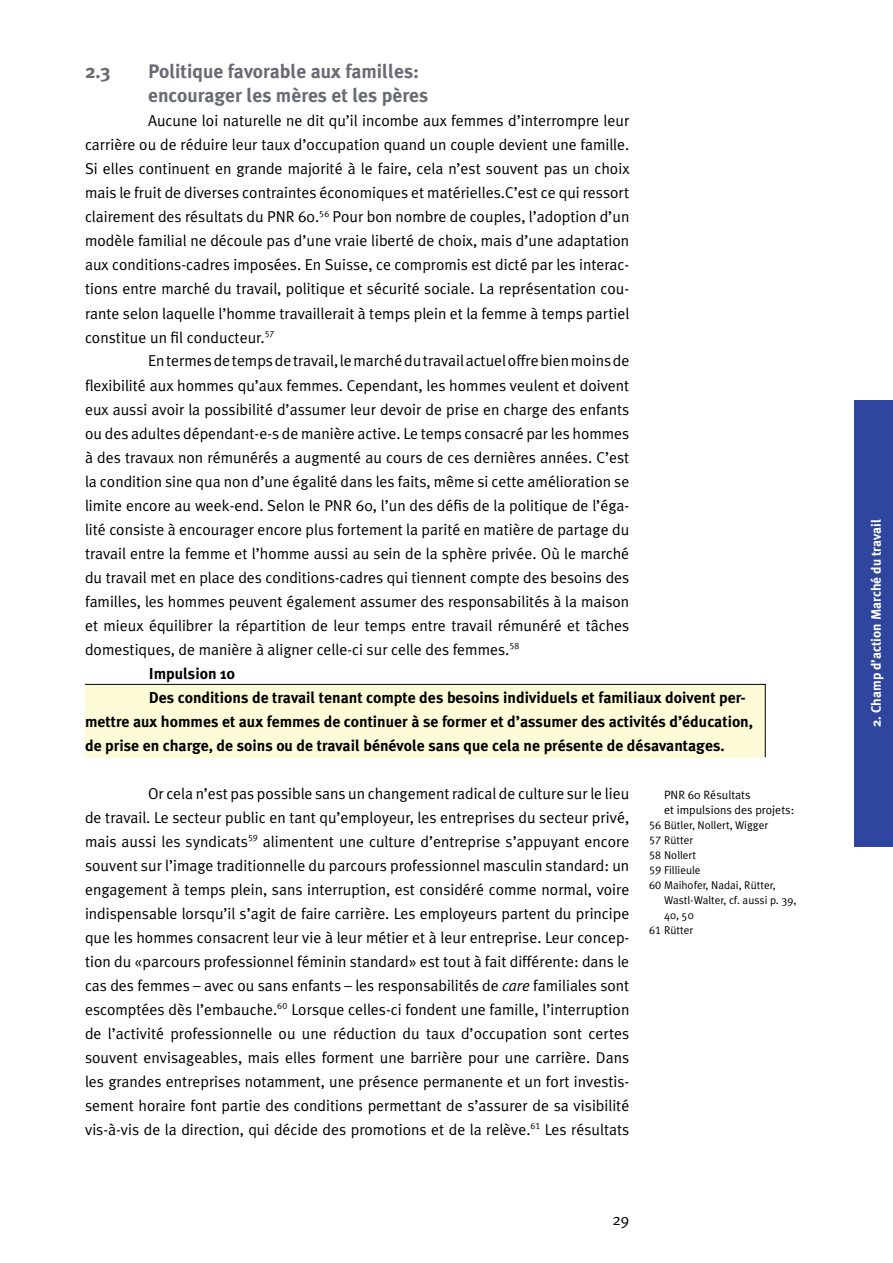
<style>
.page{position:relative;width:893px;height:1263px;background:#fff}
.page>*{position:absolute;margin:0;border:0;box-sizing:border-box;transform-origin:0 0}
.t1{font:700 19.5px/24px "Meta Plus";color:#696b74}
.t2{font:15.75px/24px "Meta Plus Normal";color:#000;text-align:justify}
.t3{font:700 15.75px "Meta Plus";color:#000}
.t4{font:700 13.5px "Meta Plus";color:#fff}
.t5{font:12px/15px "Meta Plus Normal";color:#000}
.t6{font:11.25px "Meta Plus Normal";color:#000}
.s1{font-family:"Meta Plus Normal Caps"}
.s2{font-style:italic}
</style>
<div class="page">
<div style="left:855px;top:400px;width:38px;height:447px;background:#30459e"></div>
<div style="left:85px;top:684px;width:681px;height:73px;background:#fefcd8"></div>
<p class="t1" style="left:85px;top:60px;width:27px">2.3</p>
<p class="t1" style="left:148px;top:60px;width:282px">Politique favorable aux familles: encourager les mères et les pères</p>
<p class="t2" style="left:148px;top:109px;width:483px">Aucune loi naturelle ne dit qu’il incombe aux femmes d’interrompre leur</p>
<p class="t2" style="left:85px;top:133px;width:546px">carrière ou de réduire leur taux d’occupation quand un couple devient une famille.</p>
<p class="t2" style="left:85px;top:157px;width:546px">Si elles continuent en grande majorité à le faire, cela n’est souvent pas un choix</p>
<p class="t2" style="left:85px;top:181px;width:546px">mais le fruit de diverses contraintes économiques et matérielles.C’est ce qui ressort</p>
<p class="t2" style="left:85px;top:205px;width:546px">clairement des résultats du PNR 60.<sup>56</sup> Pour bon nombre de couples, l’adoption d’un</p>
<p class="t2" style="left:85px;top:229px;width:546px">modèle familial ne découle pas d’une vraie liberté de choix, mais d’une adaptation</p>
<p class="t2" style="left:85px;top:253px;width:546px">aux conditions-cadres imposées. En Suisse, ce compromis est dicté par les interac-</p>
<p class="t2" style="left:85px;top:277px;width:546px">tions entre marché du travail, politique et sécurité sociale. La représentation cou-</p>
<p class="t2" style="left:85px;top:301px;width:546px">rante selon laquelle l’homme travaillerait à temps plein et la femme à temps partiel</p>
<p class="t2" style="left:85px;top:325px;width:191px">constitue un fil conducteur.<sup>57</sup></p>
<p class="t2" style="left:148px;top:349px;width:483px">En termes de temps de travail, le marché du travail actuel offre bien moins de</p>
<p class="t2" style="left:85px;top:373px;width:546px">flexibilité aux hommes qu’aux femmes. Cependant, les hommes veulent et doivent</p>
<p class="t2" style="left:85px;top:397px;width:546px">eux aussi avoir la possibilité d’assumer leur devoir de prise en charge des enfants</p>
<p class="t2" style="left:85px;top:421px;width:546px">ou des adultes dépendant-e-s de manière active. Le temps consacré par les hommes</p>
<p class="t2" style="left:85px;top:445px;width:546px">à des travaux non rémunérés a augmenté au cours de ces dernières années. C’est</p>
<p class="t2" style="left:85px;top:469px;width:546px">la condition sine qua non d’une égalité dans les faits, même si cette amélioration se</p>
<p class="t2" style="left:85px;top:493px;width:546px">limite encore au week-end. Selon le PNR 60, l’un des défis de la politique de l’éga-</p>
<p class="t2" style="left:85px;top:517px;width:546px">lité consiste à encourager encore plus fortement la parité en matière de partage du</p>
<p class="t2" style="left:85px;top:541px;width:546px">travail entre la femme et l’homme aussi au sein de la sphère privée. Où le marché</p>
<p class="t2" style="left:85px;top:565px;width:546px">du travail met en place des conditions-cadres qui tiennent compte des besoins des</p>
<p class="t2" style="left:85px;top:589px;width:546px">familles, les hommes peuvent également assumer des responsabilités à la maison</p>
<p class="t2" style="left:85px;top:613px;width:546px">et mieux équilibrer la répartition de leur temps entre travail rémunéré et tâches</p>
<p class="t2" style="left:85px;top:637px;width:436px">domestiques, de manière à aligner celle-ci sur celle des femmes.<sup>58</sup></p>
<p class="t3" style="left:149px;top:664px;width:88px">Impulsion 10</p>
<p class="t3" style="left:149px;top:688px;width:599px">Des conditions de travail tenant compte des besoins individuels et familiaux doivent per-</p>
<p class="t3" style="left:85px;top:712px;width:669px">mettre aux hommes et aux femmes de continuer à se former et d’assumer des activités d’éducation,</p>
<p class="t3" style="left:85px;top:736px;width:641px">de prise en charge, de soins ou de travail bénévole sans que cela ne présente de désavantages.</p>
<p class="t5" style="left:664px;top:787px;width:132px">PNR 60 Résultats<br>et impulsions des projets:</p>
<p class="t6" style="left:649px;top:818px;width:120px"><span class="s1">56</span> Bütler, Nollert, Wigger</p>
<p class="t6" style="left:649px;top:833px;width:46px"><span class="s1">57</span> Rütter</p>
<p class="t6" style="left:649px;top:848px;width:49px"><span class="s1">58</span> Nollert</p>
<p class="t6" style="left:649px;top:863px;width:53px"><span class="s1">59</span> Fillieule</p>
<p class="t6" style="left:649px;top:878px;width:128px"><span class="s1">60</span> Maihofer, Nadai, Rütter,</p>
<p class="t6" style="left:664px;top:893px;width:134px">Wastl-Walter, cf. aussi p. 39,</p>
<p class="t6" style="left:664px;top:908px;width:31px">40, 50</p>
<p class="t6" style="left:649px;top:923px;width:46px"><span class="s1">61</span> Rütter</p>
<p class="t2" style="left:85px;top:781px;width:546px;text-indent:63px">Or cela n’est pas possible sans un changement radical de culture sur le lieu de travail. Le secteur public en tant qu’employeur, les entreprises du secteur privé, mais aussi les syndicats<sup>59</sup> alimentent une culture d’entreprise s’appuyant encore souvent sur l’image traditionnelle du parcours professionnel masculin standard: un engagement à temps plein, sans interruption, est considéré comme normal, voire indispensable lorsqu’il s’agit de faire carrière. Les employeurs partent du principe que les hommes consacrent leur vie à leur métier et à leur entreprise. Leur concep&shy;tion du «parcours professionnel féminin standard» est tout à fait différente: dans le cas des femmes – avec ou sans enfants – les responsabilités de <span class="s2">care</span> familiales sont escomptées dès l’embauche.<sup>60</sup> Lorsque celles-ci fondent une famille, l’interruption de l’activité professionnelle ou une réduction du taux d’occupation sont certes souvent envisageables, mais elles forment une barrière pour une carrière. Dans les grandes entreprises notamment, une présence permanente et un fort investis&shy;sement horaire font partie des conditions permettant de s’assurer de sa visibilité vis-à-vis de la direction, qui décide des promotions et de la relève.<sup>61</sup> Les résultats</p>
<p class="t2" style="left:612px;top:1207px;width:18px">29</p>
<p class="t4" style="left:868px;top:727px;width:209px;rotate:-90deg">2. Champ d’action Marché du travail</p>
</div>
